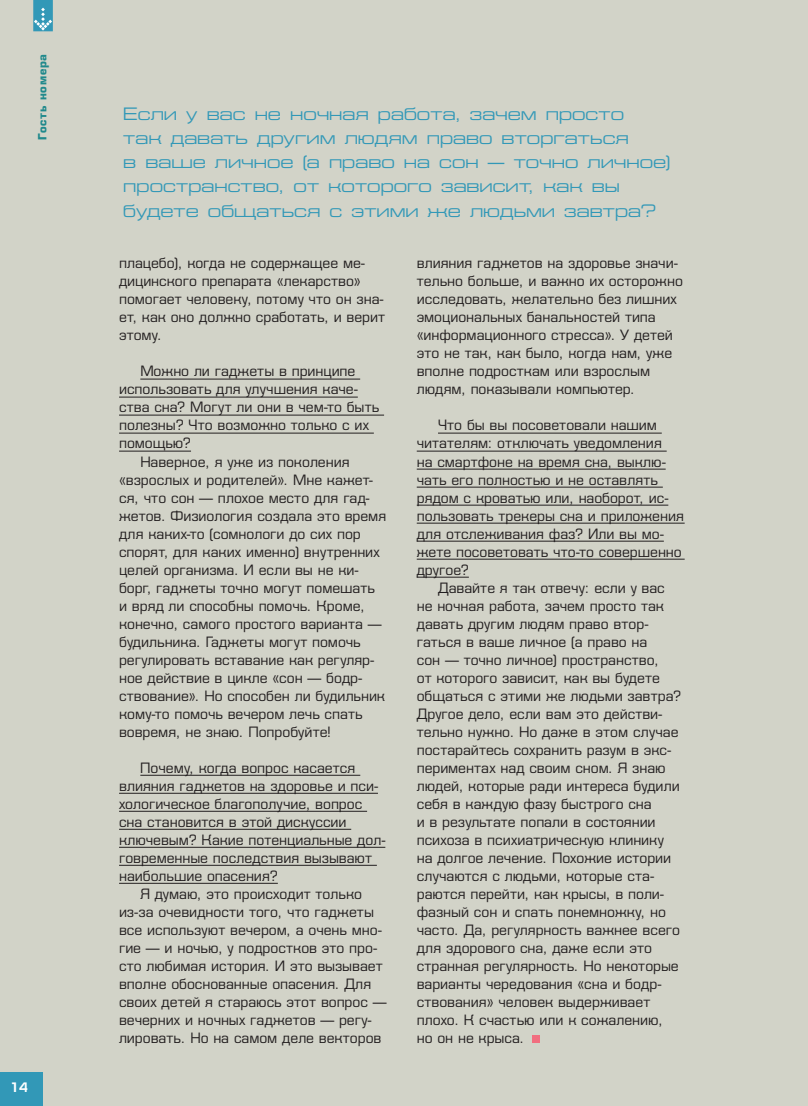
<style>
.page{position:relative;width:808px;height:1106px;background:#d2d3c8}
.page>*{position:absolute;margin:0;border:0;box-sizing:border-box;transform-origin:0 0}
.citata{font:18px/24px "Eurofont Extended C";letter-spacing:.005em;color:#3298b7}
.text{font:15px/18px "Eurofont C";color:#231f20}
.INTERVU_vopros{font:15px/18px "Eurofont C";color:#231f20}
.t1{font:700 12px "Eurofont C";letter-spacing:.06em;color:#20898c}
.t2{font:12px "GAMECUBEN Dual Set";color:#fff}
</style>
<div class="page">
<svg style="left:33px;top:0;width:20px;height:31px"></svg>
<div style="left:0;top:1072px;width:43px;height:34px;background:#3298b7"></div>
<hr style="left:140px;top:379px;width:220px;height:1px;background:#231f20">
<hr style="left:119px;top:397px;width:239px;height:1px;background:#231f20">
<hr style="left:119px;top:415px;width:265px;height:1px;background:#231f20">
<hr style="left:119px;top:433px;width:255px;height:1px;background:#231f20">
<hr style="left:119px;top:451px;width:72px;height:1px;background:#231f20">
<hr style="left:140px;top:775px;width:220px;height:1px;background:#231f20">
<hr style="left:119px;top:793px;width:259px;height:1px;background:#231f20">
<hr style="left:119px;top:811px;width:248px;height:1px;background:#231f20">
<hr style="left:119px;top:829px;width:232px;height:1px;background:#231f20">
<hr style="left:119px;top:847px;width:266px;height:1px;background:#231f20">
<hr style="left:119px;top:865px;width:258px;height:1px;background:#231f20">
<hr style="left:119px;top:883px;width:159px;height:1px;background:#231f20">
<hr style="left:438px;top:433px;width:224px;height:1px;background:#231f20">
<hr style="left:417px;top:451px;width:250px;height:1px;background:#231f20">
<hr style="left:417px;top:469px;width:249px;height:1px;background:#231f20">
<hr style="left:417px;top:487px;width:246px;height:1px;background:#231f20">
<hr style="left:417px;top:505px;width:251px;height:1px;background:#231f20">
<hr style="left:417px;top:523px;width:268px;height:1px;background:#231f20">
<hr style="left:417px;top:541px;width:247px;height:1px;background:#231f20">
<hr style="left:417px;top:559px;width:268px;height:1px;background:#231f20">
<hr style="left:417px;top:577px;width:52px;height:1px;background:#231f20">
<div style="left:532px;top:1035px;width:8px;height:7px;background:#f16e7f"></div>
<p class="t1" style="left:35px;top:140px;width:87px;rotate:-90deg">Гость номера</p>
<p class="t2" style="left:12px;top:1079px;width:19px">14</p>
<p class="citata" style="left:123px;top:102px;width:548px">Если у вас не ночная работа, зачем просто<br>так давать другим людям право вторгаться<br>в ваше личное (а право на сон — точно личное) пространство, от которого зависит, как вы будете общаться с этими же людьми завтра?</p>
<p class="text" style="left:119px;top:254px;width:268px">плацебо), когда не содержащее ме‑ дицинского препарата «лекарство» помогает человеку, потому что он зна‑ ет, как оно должно сработать, и верит этому.</p>
<p class="INTERVU_vopros" style="left:119px;top:362px;width:262px;text-indent:21px">Можно ли гаджеты в принципе использовать для улучшения каче‑ ства сна? Могут ли они в чем‑то быть полезны? Что возможно только с их помощью?</p>
<p class="text" style="left:119px;top:452px;width:269px;text-indent:21px">Наверное, я уже из поколения «взрослых и родителей». Мне кажет‑ ся, что сон — плохое место для гад‑ жетов. Физиология создала это время для каких‑то (сомнологи до сих пор спорят, для каких именно) внутренних целей организма. И если вы не ки‑ борг, гаджеты точно могут помешать и вряд ли способны помочь. Кроме, конечно, самого простого варианта — будильника. Гаджеты могут помочь регулировать вставание как регуляр‑ ное действие в цикле «сон — бодр‑ ствование». Но способен ли будильник кому‑то помочь вечером лечь спать вовремя, не знаю. Попробуйте!</p>
<p class="INTERVU_vopros" style="left:119px;top:758px;width:268px;text-indent:21px">Почему, когда вопрос касается влияния гаджетов на здоровье и пси‑ хологическое благополучие, вопрос сна становится в этой дискуссии ключевым? Какие потенциальные дол‑ говременные последствия вызывают наибольшие опасения?</p>
<p class="text" style="left:119px;top:884px;width:269px;text-indent:21px">Я думаю, это происходит только из‑за очевидности того, что гаджеты все используют вечером, а очень мно‑ гие — и ночью, у подростков это про‑ сто любимая история. И это вызывает вполне обоснованные опасения. Для своих детей я стараюсь этот вопрос — вечерних и ночных гаджетов — регу‑ лировать. Но на самом деле векторов</p>
<p class="text" style="left:417px;top:254px;width:268px">влияния гаджетов на здоровье значи‑ тельно больше, и важно их осторожно исследовать, желательно без лишних эмоциональных банальностей типа «информационного стресса». У детей это не так, как было, когда нам, уже вполне подросткам или взрослым людям, показывали компьютер.</p>
<p class="INTERVU_vopros" style="left:417px;top:416px;width:269px;text-indent:21px">Что бы вы посоветовали нашим читателям: отключать уведомления<br>на смартфоне на время сна, выклю‑ чать его полностью и не оставлять рядом с кроватью или, наоборот, ис‑ пользовать трекеры сна и приложения для отслеживания фаз? Или вы мо‑ жете посоветовать что‑то совершенно другое?</p>
<p class="text" style="left:417px;top:578px;width:266px;text-indent:21px">Давайте я так отвечу: если у вас не ночная работа, зачем просто так давать другим людям право втор‑ гаться в ваше личное (а право на<br>сон — точно личное) пространство,<br>от которого зависит, как вы будете общаться с этими же людьми завтра?<br>Другое дело, если вам это действи‑ тельно нужно. Но даже в этом случае постарайтесь сохранить разум в экс‑ периментах над своим сном. Я знаю людей, которые ради интереса будили себя в каждую фазу быстрого сна<br>и в результате попали в состоянии психоза в психиатрическую клинику на долгое лечение. Похожие истории случаются с людьми, которые ста‑ раются перейти, как крысы, в поли‑ фазный сон и спать понемножку, но часто. Да, регулярность важнее всего для здорового сна, даже если это странная регулярность. Но некоторые варианты чередования «сна и бодр‑ ствования» человек выдерживает плохо. К счастью или к сожалению, но он не крыса.</p>
</div>
